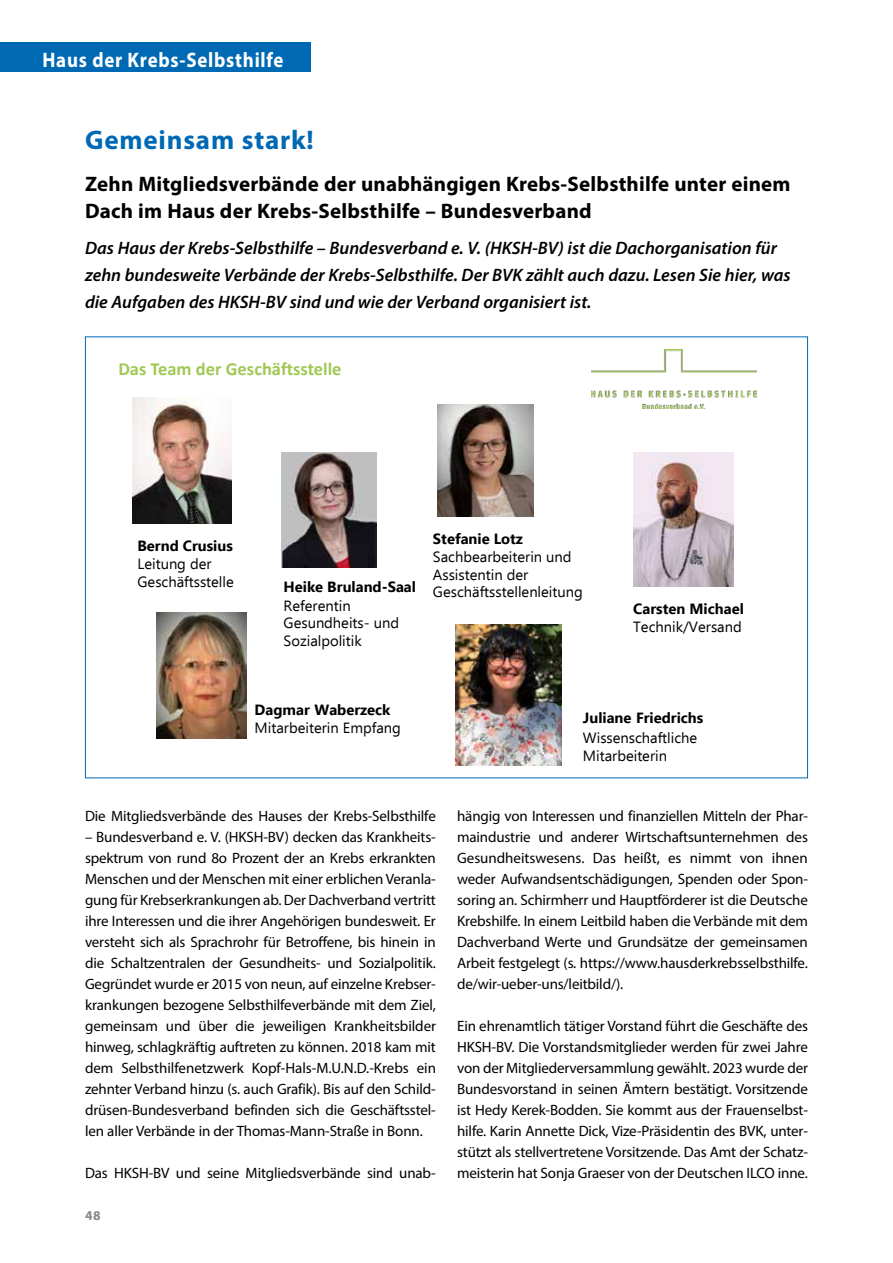
<style>
.page{position:relative;width:893px;height:1263px;background:#fff}
.page>*{position:absolute;margin:0;border:0;box-sizing:border-box;transform-origin:0 0}
.t1{font:700 27px "Myriad Pro";letter-spacing:.03em;color:#0069b4}
.t2{font:700 21px/27px "Myriad Pro";letter-spacing:.01em;color:#000}
.t3{font:700 21px "Myriad Pro";letter-spacing:.04em;color:#fff;scale:.9 1}
.t4{font:700 18.45px "Calibri";color:#a1c855}
.t5{font:italic 600 18px/27px "Myriad Pro";color:#000}
.t6{font:15px/21px "Myriad Pro";letter-spacing:-.01em;color:#000;text-align:justify}
.t7{font:14.85px/17.5px "Ebrima";color:#000}
.t8{font:700 14.85px "Ebrima";color:#000}
.t9{font:700 13.5px "Myriad Pro";color:#878787}
</style>
<div class="page">
<div style="left:0;top:43px;width:310px;height:29px;background:#0069b4"></div>
<img style="left:133px;top:398px;width:98px;height:126px">
<img style="left:282px;top:452px;width:95px;height:115px">
<img style="left:438px;top:405px;width:95px;height:112px">
<img style="left:157px;top:613px;width:89px;height:126px">
<img style="left:634px;top:452px;width:99px;height:134px">
<img style="left:455px;top:624px;width:107px;height:141px">
<img style="left:591px;top:349px;width:166px;height:59px">
<h2 class="t3" style="left:43px;top:46px;width:269px">Haus der Krebs-Selbsthilfe</h2>
<h1 class="t1" style="left:85px;top:122px;width:230px">Gemeinsam stark!</h1>
<h2 class="t2" style="left:85px;top:169px;width:707px">Zehn Mitgliedsverbände der unabhängigen Krebs-Selbsthilfe unter einem<br>Dach im Haus der Krebs-Selbsthilfe – Bundesverband</h2>
<p class="t5" style="left:85px;top:234px;width:707px">Das Haus der Krebs-Selbsthilfe – Bundesverband e. V. (HKSH-BV) ist die Dachorganisation für zehn bundesweite Verbände der Krebs-Selbsthilfe. Der BVK zählt auch dazu. Lesen Sie hier, was die Aufgaben des HKSH-BV sind und wie der Verband organisiert ist.</p>
<p class="t4" style="left:118px;top:356px;width:225px">Das Team der Geschäftsstelle</p>
<p class="t8" style="left:137px;top:533px;width:97px">Bernd Crusius</p>
<p class="t7" style="left:137px;top:555px;width:98px">Leitung der<br>Geschäftsstelle</p>
<p class="t8" style="left:284px;top:575px;width:134px">Heike Bruland-Saal</p>
<p class="t7" style="left:284px;top:596px;width:117px">Referentin<br>Gesundheits- und<br>Sozialpolitik</p>
<p class="t8" style="left:433px;top:527px;width:92px">Stefanie Lotz</p>
<p class="t7" style="left:433px;top:548px;width:151px">Sachbearbeiterin und<br>Assistentin der<br>Geschäftsstellenleitung</p>
<p class="t8" style="left:633px;top:597px;width:112px">Carsten Michael</p>
<p class="t7" style="left:633px;top:618px;width:110px">Technik/Versand</p>
<p class="t8" style="left:255px;top:698px;width:137px">Dagmar Waberzeck</p>
<p class="t7" style="left:255px;top:718px;width:148px">Mitarbeiterin Empfang</p>
<p class="t8" style="left:583px;top:706px;width:122px">Juliane Friedrichs</p>
<p class="t7" style="left:583px;top:728px;width:116px;line-height:18.5px">Wissenschaftliche<br>Mitarbeiterin</p>
<p class="t6" style="left:85px;top:805px;width:352px">Die Mitgliedsverbände des Hauses der Krebs-Selbsthilfe</p>
<p class="t6" style="left:85px;top:826px;width:353px">– Bundesverband e. V. (HKSH-BV) decken das Krankheits&shy;spektrum von rund 8o Prozent der an Krebs erkrankten Menschen und der Menschen mit einer erblichen Veranla&shy;gung für Krebserkrankungen ab. Der Dachverband vertritt ihre Interessen und die ihrer Angehörigen bundesweit. Er versteht sich als Sprachrohr für Betroffene, bis hinein in die Schaltzentralen der Gesundheits- und Sozialpolitik.<br>Gegründet wurde er 2015 von neun, auf einzelne Krebser&shy;krankungen bezogene Selbsthilfeverbände mit dem Ziel, gemeinsam und über die jeweiligen Krankheitsbilder hinweg, schlagkräftig auftreten zu können. 2018 kam mit dem Selbsthilfenetzwerk Kopf-Hals-M.U.N.D.-Krebs ein zehnter Verband hinzu (s. auch Grafik). Bis auf den Schild&shy;drüsen-Bundesverband befinden sich die Geschäftsstel&shy;len aller Verbände in der Thomas-Mann-Straße in Bonn.</p>
<p class="t6" style="left:85px;top:1162px;width:352px">Das HKSH-BV und seine Mitgliedsverbände sind unab-</p>
<p class="t9" style="left:85px;top:1206px;width:17px">48</p>
<p class="t6" style="left:457px;top:805px;width:352px">hängig von Interessen und finanziellen Mitteln der Phar&shy;maindustrie und anderer Wirtschaftsunternehmen des Gesundheitswesens. Das heißt, es nimmt von ihnen weder Aufwandsentschädigungen, Spenden oder Spon&shy;soring an. Schirmherr und Hauptförderer ist die Deutsche Krebshilfe. In einem Leitbild haben die Verbände mit dem Dachverband Werte und Grundsätze der gemeinsamen Arbeit festgelegt (s. https://www.hausderkrebsselbsthilfe. de/wir-ueber-uns/leitbild/).</p>
<p class="t6" style="left:457px;top:1015px;width:352px">Ein ehrenamtlich tätiger Vorstand führt die Geschäfte des HKSH-BV. Die Vorstandsmitglieder werden für zwei Jahre von der Mitgliederversammlung gewählt. 2023 wurde der Bundesvorstand in seinen Ämtern bestätigt. Vorsitzende ist Hedy Kerek-Bodden. Sie kommt aus der Frauenselbst&shy;hilfe. Karin Annette Dick, Vize-Präsidentin des BVK, unter&shy;stützt als stellvertretene Vorsitzende. Das Amt der Schatz&shy;meisterin hat Sonja Graeser von der Deutschen ILCO inne.</p>
</div>
